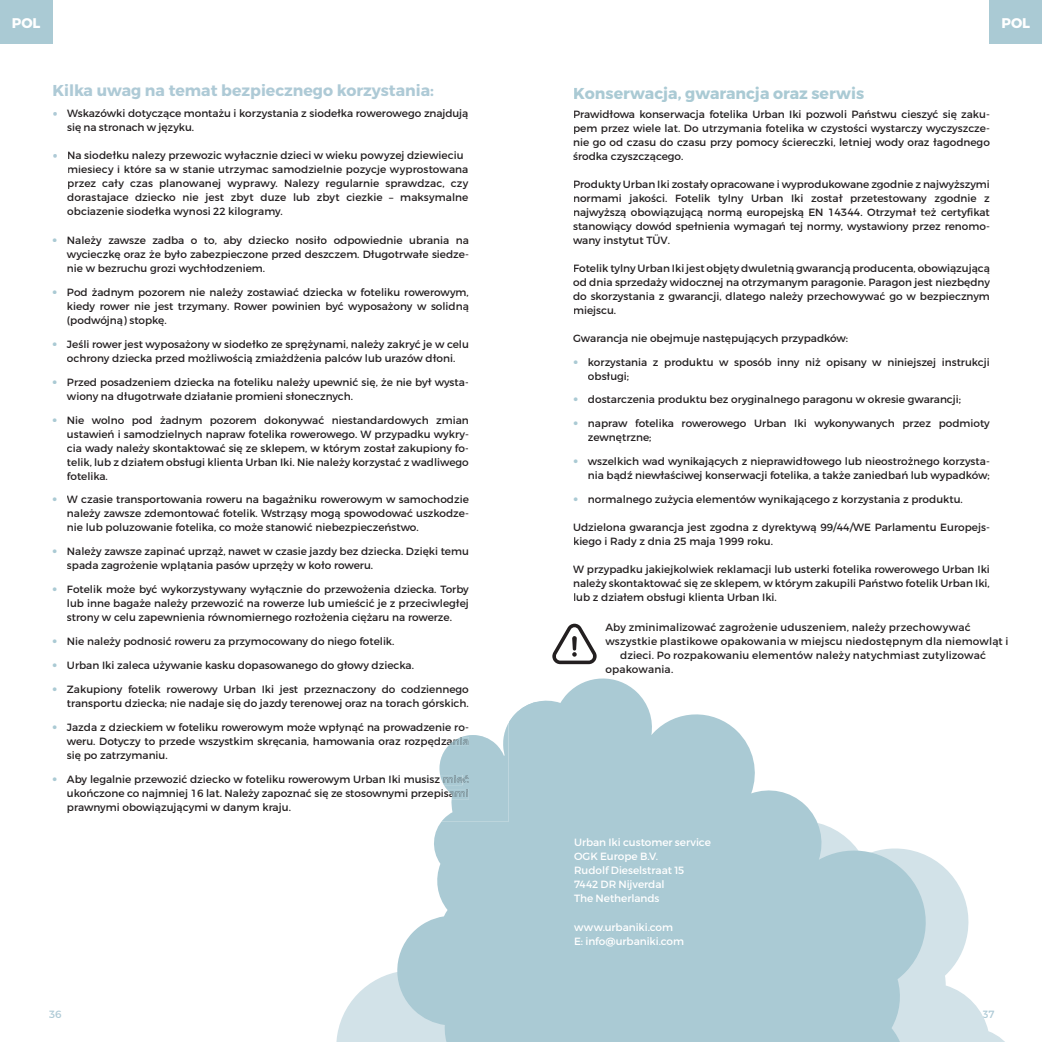
<style>
.page{position:relative;width:1042px;height:1042px;background:#fff}
.page>*{position:absolute;margin:0;border:0;box-sizing:border-box;transform-origin:0 0}
.t1{font:700 15.75px "Montserrat";color:#aecad6}
.t2{font:700 15.75px "Montserrat";color:#aacad4}
.t3{font:700 14px "Montserrat";color:#fff}
.t4{font:10.5px/14px "Montserrat";color:#231f20;text-align:justify}
.t5{font:10.5px/14px "Montserrat";letter-spacing:-.005em;color:#fff}
.t6{font:10.5px "Montserrat";color:#aecad6}
.s1{font-size:19.25px;color:#aecad6}
.s2{font-family:"Helvetica Neue";color:#aacad4}
</style>
<div class="page">
<div style="left:990px;top:0;width:52px;height:44px;background:#aacad4"></div>
<svg style="left:933px;top:859px;width:72px;height:183px"></svg>
<svg style="left:536px;top:678px;width:397px;height:364px;fill:#aacad4"></svg>
<div style="left:0;top:0;width:52px;height:44px;background:#aacad4"></div>
<svg style="left:336px;top:973px;width:55px;height:69px;fill:#d2e2e8"></svg>
<svg style="left:391px;top:702px;width:145px;height:340px;fill:#aacad4"></svg>
<svg style="left:391px;top:702px;width:117px;height:21px"></svg>
<div style="left:241px;top:699px;width:227px;height:10px;background:#fff"></div>
<svg style="left:339px;top:723px;width:169px;height:98px"></svg>
<svg style="left:552px;top:624px;width:44px;height:40px"></svg>
<h2 class="t3" style="left:12px;top:12px;width:30px">POL</h2>
<h2 class="t3" style="left:1001px;top:12px;width:30px">POL</h2>
<h1 class="t1" style="left:52px;top:81px;width:383px">Kilka uwag na temat bezpiecznego korzystania:</h1>
<p class="t4" style="left:67px;top:107px;width:403px;text-indent:-15px"><span class="s1">•</span> Wskazówki dotyczące montażu i korzystania z siodełka rowerowego znajdują się na stronach w języku.</p>
<p class="t4" style="left:67px;top:149px;width:403px;text-align:left;text-indent:-15px"><span class="s1">•</span> Na siodełku nalezy przewozic wyłacznie dzieci w wieku powyzej dziewieciu miesiecy i które sa w stanie utrzymac samodzielnie pozycje wyprostowana przez cały czas planowanej wyprawy. Nalezy regularnie sprawdzac, czy dorastajace dziecko nie jest zbyt duze lub zbyt ciezkie – maksymalne obciazenie siodełka wynosi 22 kilogramy.</p>
<p class="t4" style="left:67px;top:233px;width:403px;text-indent:-15px"><span class="s2">•</span> Należy zawsze zadba o to, aby dziecko nosiło odpowiednie ubrania na wycieczkę oraz że było zabezpieczone przed deszczem. Długotrwałe siedze&shy;nie w bezruchu grozi wychłodzeniem.</p>
<p class="t4" style="left:67px;top:285px;width:403px;text-indent:-15px"><span class="s2">•</span> Pod żadnym pozorem nie należy zostawiać dziecka w foteliku rowerowym, kiedy rower nie jest trzymany. Rower powinien być wyposażony w solidną (podwójną) stopkę.</p>
<p class="t4" style="left:52px;top:337px;width:418px;text-align:center"><span class="s2">•</span> Jeśli rower jest wyposażony w siodełko ze sprężynami, należy zakryć je w celu ochrony dziecka przed możliwością zmiażdżenia palców lub urazów dłoni.</p>
<p class="t4" style="left:67px;top:375px;width:403px;text-indent:-15px"><span class="s2">•</span> Przed posadzeniem dziecka na foteliku należy upewnić się, że nie był wysta&shy;wiony na długotrwałe działanie promieni słonecznych.</p>
<p class="t4" style="left:67px;top:413px;width:403px;text-indent:-15px"><span class="s2">•</span> Nie wolno pod żadnym pozorem dokonywać niestandardowych zmian ustawień i samodzielnych napraw fotelika rowerowego. W przypadku wykry&shy;cia wady należy skontaktować się ze sklepem, w którym został zakupiony fo&shy;telik, lub z działem obsługi klienta Urban Iki. Nie należy korzystać z wadliwego fotelika.</p>
<p class="t4" style="left:67px;top:493px;width:403px;text-indent:-15px"><span class="s2">•</span> W czasie transportowania roweru na bagażniku rowerowym w samochodzie należy zawsze zdemontować fotelik. Wstrząsy mogą spowodować uszkodze&shy;nie lub poluzowanie fotelika, co może stanowić niebezpieczeństwo.</p>
<p class="t4" style="left:67px;top:544px;width:403px;text-indent:-15px"><span class="s2">•</span> Należy zawsze zapinać uprząż, nawet w czasie jazdy bez dziecka. Dzięki temu spada zagrożenie wplątania pasów uprzęży w koło roweru.</p>
<p class="t4" style="left:67px;top:582px;width:403px;text-indent:-15px"><span class="s2">•</span> Fotelik może być wykorzystywany wyłącznie do przewożenia dziecka. Torby lub inne bagaże należy przewozić na rowerze lub umieścić je z przeciwległej strony w celu zapewnienia równomiernego rozłożenia ciężaru na rowerze.</p>
<p class="t4" style="left:52px;top:634px;width:344px"><span class="s2">•</span> Nie należy podnosić roweru za przymocowany do niego fotelik.</p>
<p class="t4" style="left:52px;top:658px;width:363px"><span class="s2">•</span> Urban Iki zaleca używanie kasku dopasowanego do głowy dziecka.</p>
<p class="t4" style="left:52px;top:682px;width:418px;text-align:right"><span class="s2">•</span> Zakupiony fotelik rowerowy Urban Iki jest przeznaczony do codziennego transportu dziecka; nie nadaje się do jazdy terenowej oraz na torach górskich.</p>
<p class="t4" style="left:67px;top:720px;width:403px;text-indent:-15px"><span class="s2">•</span> Jazda z dzieckiem w foteliku rowerowym może wpłynąć na prowadzenie ro&shy;weru. Dotyczy to przede wszystkim skręcania, hamowania oraz rozpędzania się po zatrzymaniu.</p>
<p class="t4" style="left:67px;top:772px;width:403px;text-indent:-15px"><span class="s2">•</span> Aby legalnie przewozić dziecko w foteliku rowerowym Urban Iki musisz mieć ukończone co najmniej 16 lat. Należy zapoznać się ze stosownymi przepisami prawnymi obowiązującymi w danym kraju.</p>
<p class="t6" style="left:50px;top:1007px;width:14px">36</p>
<h1 class="t2" style="left:573px;top:83px;width:292px">Konserwacja, gwarancja oraz serwis</h1>
<p class="t4" style="left:573px;top:107px;width:418px">Prawidłowa konserwacja fotelika Urban Iki pozwoli Państwu cieszyć się zaku&shy;pem przez wiele lat. Do utrzymania fotelika w czystości wystarczy wyczyszcze&shy;nie go od czasu do czasu przy pomocy ściereczki, letniej wody oraz łagodnego środka czyszczącego.</p>
<p class="t4" style="left:573px;top:177px;width:418px">Produkty Urban Iki zostały opracowane i wyprodukowane zgodnie z najwyższymi normami jakości. Fotelik tylny Urban Iki został przetestowany zgodnie z najwyższą obowiązującą normą europejską EN 14344. Otrzymał też certyfikat stanowiący dowód spełnienia wymagań tej normy, wystawiony przez renomo&shy;wany instytut TÜV.</p>
<p class="t4" style="left:573px;top:261px;width:418px">Fotelik tylny Urban Iki jest objęty dwuletnią gwarancją producenta, obowiązującą od dnia sprzedaży widocznej na otrzymanym paragonie. Paragon jest niezbędny do skorzystania z gwarancji, dlatego należy przechowywać go w bezpiecznym miejscu.</p>
<p class="t4" style="left:573px;top:331px;width:277px">Gwarancja nie obejmuje następujących przypadków:</p>
<p class="t4" style="left:588px;top:355px;width:403px;text-indent:-15px"><span class="s2">•</span> korzystania z produktu w sposób inny niż opisany w niniejszej instrukcji obsługi;</p>
<p class="t4" style="left:573px;top:393px;width:389px"><span class="s2">•</span> dostarczenia produktu bez oryginalnego paragonu w okresie gwarancji;</p>
<p class="t4" style="left:588px;top:417px;width:403px;text-indent:-15px"><span class="s2">•</span> napraw fotelika rowerowego Urban Iki wykonywanych przez podmioty zewnętrzne;</p>
<p class="t4" style="left:573px;top:454px;width:418px;text-align:right"><span class="s2">•</span> wszelkich wad wynikających z nieprawidłowego lub nieostrożnego korzysta&shy;nia bądź niewłaściwej konserwacji fotelika, a także zaniedbań lub wypadków;</p>
<p class="t4" style="left:573px;top:492px;width:391px"><span class="s2">•</span> normalnego zużycia elementów wynikającego z korzystania z produktu.</p>
<p class="t4" style="left:573px;top:520px;width:418px">Udzielona gwarancja jest zgodna z dyrektywą 99/44/WE Parlamentu Europejs&shy;kiego i Rady z dnia 25 maja 1999 roku.</p>
<p class="t4" style="left:573px;top:562px;width:418px">W przypadku jakiejkolwiek reklamacji lub usterki fotelika rowerowego Urban Iki należy skontaktować się ze sklepem, w którym zakupili Państwo fotelik Urban Iki, lub z działem obsługi klienta Urban Iki.</p>
<p class="t4" style="left:605px;top:620px;width:367px">Aby zminimalizować zagrożenie uduszeniem, należy przechowywać</p>
<p class="t4" style="left:605px;top:634px;width:405px">wszystkie plastikowe opakowania w miejscu niedostępnym dla niemowląt i</p>
<p class="t4" style="left:620px;top:648px;width:367px">dzieci. Po rozpakowaniu elementów należy natychmiast zutylizować</p>
<p class="t4" style="left:605px;top:662px;width:69px">opakowania.</p>
<p class="t5" style="left:574px;top:836px;width:138px">Urban Iki customer service<br>OGK Europe B.V.<br>Rudolf Dieselstraat 15<br>7442 DR Nijverdal<br>The Netherlands</p>
<p class="t5" style="left:574px;top:919px;width:112px">www.urbaniki.com<br>E: info@urbaniki.com</p>
<p class="t6" style="left:983px;top:1007px;width:13px">37</p>
</div>
